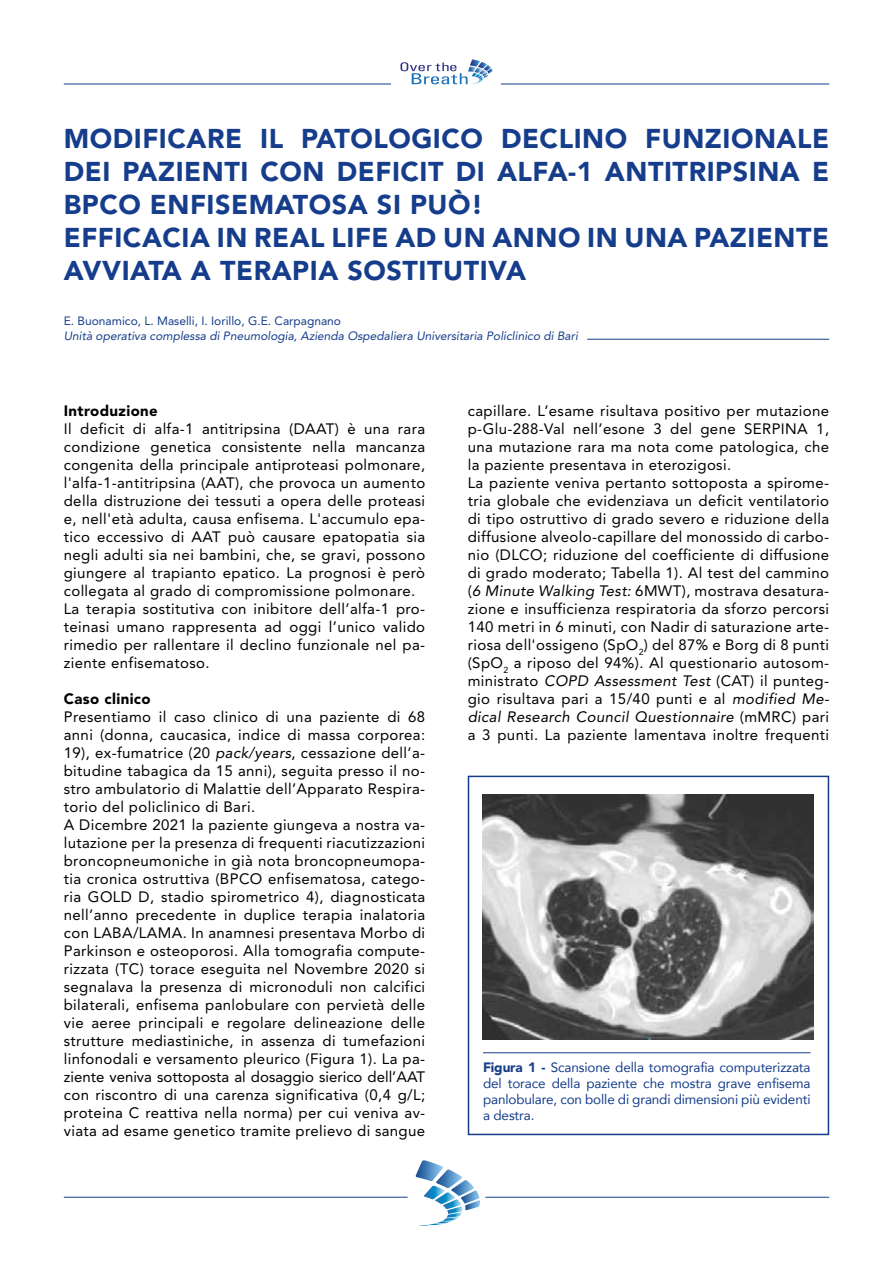
<style>
.page{position:relative;width:893px;height:1263px;background:#fff}
.page>*{position:absolute;margin:0;border:0;box-sizing:border-box;transform-origin:0 0}
.t1{font:900 27px/33px "Avenir LT Std";letter-spacing:.02em;color:#153d8b}
.t2{font:15px/18px "Avenir LT Std";letter-spacing:.025em;color:#000}
.t3{font:900 15px "Avenir LT Std";letter-spacing:.025em;color:#000}
.t4{font:13.5px/16.2px "Avenir";letter-spacing:-.01em;color:#153d8b;text-align:justify}
.t5{font:italic 12px "Avenir LT Std";color:#153d8b}
.t6{font:12px "Avenir LT Std";color:#153d8b}
.s1{font-style:italic}
.s2{font-family:"Avenir LT Std";font-weight:900}
</style>
<div class="page">
<hr style="left:64px;top:84px;width:765px;height:1px;background:#153d8b">
<hr style="left:64px;top:1197px;width:765px;height:1px;background:#153d8b">
<div style="left:391px;top:59px;width:110px;height:30px;background:#fff"></div>
<svg style="left:400px;top:59px;width:92px;height:25px"></svg>
<svg style="left:402px;top:1160px;width:88px;height:66px"></svg>
<hr style="left:587px;top:339px;width:242px;height:1px;background:#153d8b">
<hr style="left:483px;top:1052px;width:328px;height:1px;background:#153d8b">
<img style="left:483px;top:795px;width:330px;height:245px">
<div style="left:468px;top:776px;width:361px;height:359px;border:2px solid #153d8b"></div>
<h1 class="t1" style="left:64px;top:122px;width:767px">MODIFICARE IL PATOLOGICO DECLINO FUNZIONALE DEI PAZIENTI CON DEFICIT DI ALFA-1 ANTITRIPSINA E BPCO ENFISEMATOSA SI PUÒ!<br>EFFICACIA IN REAL LIFE AD UN ANNO IN UNA PAZIENTE AVVIATA A TERAPIA SOSTITUTIVA</h1>
<p class="t6" style="left:64px;top:314px;width:279px">E. Buonamico, L. Maselli, I. Iorillo, G.E. Carpagnano</p>
<p class="t5" style="left:64px;top:329px;width:516px">Unità operativa complessa di Pneumologia, Azienda Ospedaliera Universitaria Policlinico di Bari</p>
<p class="t3" style="left:64px;top:401px;width:96px">Introduzione</p>
<p class="t2" style="left:64px;top:419px;width:363px">Il deficit di alfa-1 antitripsina (DAAT) è una rara condizione genetica consistente nella mancanza congenita della principale antiproteasi polmonare, l'alfa-1-antitripsina (AAT), che provoca un aumento della distruzione dei tessuti a opera delle proteasi e, nell'età adulta, causa enfisema. L'accumulo epa&shy;tico eccessivo di AAT può causare epatopatia sia negli adulti sia nei bambini, che, se gravi, possono giungere al trapianto epatico. La prognosi è però collegata al grado di compromissione polmonare.<br>La terapia sostitutiva con inibitore dell’alfa-1 pro&shy;teinasi umano rappresenta ad oggi l’unico valido rimedio per rallentare il declino funzionale nel pa&shy;ziente enfisematoso.</p>
<p class="t3" style="left:64px;top:689px;width:88px">Caso clinico</p>
<p class="t2" style="left:64px;top:707px;width:363px">Presentiamo il caso clinico di una paziente di 68 anni (donna, caucasica, indice di massa corporea:<br>19), ex-fumatrice (20 <span class="s1">pack/years</span>, cessazione dell’a&shy;bitudine tabagica da 15 anni), seguita presso il no&shy;stro ambulatorio di Malattie dell’Apparato Respira&shy;torio del policlinico di Bari.<br>A Dicembre 2021 la paziente giungeva a nostra va&shy;lutazione per la presenza di frequenti riacutizzazioni broncopneumoniche in già nota broncopneumopa&shy;tia cronica ostruttiva (BPCO enfisematosa, catego&shy;ria GOLD D, stadio spirometrico 4), diagnosticata nell’anno precedente in duplice terapia inalatoria con LABA/LAMA. In anamnesi presentava Morbo di Parkinson e osteoporosi. Alla tomografia compute&shy;rizzata (TC) torace eseguita nel Novembre 2020 si segnalava la presenza di micronoduli non calcifici bilaterali, enfisema panlobulare con pervietà delle vie aeree principali e regolare delineazione delle strutture mediastiniche, in assenza di tumefazioni linfonodali e versamento pleurico (Figura 1). La pa&shy;ziente veniva sottoposta al dosaggio sierico dell’AAT con riscontro di una carenza significativa (0,4 g/L; proteina C reattiva nella norma) per cui veniva av&shy;viata ad esame genetico tramite prelievo di sangue</p>
<p class="t2" style="left:468px;top:401px;width:363px">capillare. L’esame risultava positivo per mutazione p-Glu-288-Val nell’esone 3 del gene SERPINA 1, una mutazione rara ma nota come patologica, che la paziente presentava in eterozigosi.<br>La paziente veniva pertanto sottoposta a spirome&shy;tria globale che evidenziava un deficit ventilatorio di tipo ostruttivo di grado severo e riduzione della diffusione alveolo-capillare del monossido di carbo&shy;nio (DLCO; riduzione del coefficiente di diffusione di grado moderato; Tabella 1). Al test del cammino (<span class="s1">6 Minute Walking Test:</span> 6MWT), mostrava desatura&shy;zione e insufficienza respiratoria da sforzo percorsi 140 metri in 6 minuti, con Nadir di saturazione arte&shy;riosa dell'ossigeno (SpO<sub>2</sub>) del 87% e Borg di 8 punti (SpO<sub>2</sub> a riposo del 94%). Al questionario autosom&shy;ministrato <span class="s1">COPD Assessment Test</span> (CAT) il punteg&shy;gio risultava pari a 15/40 punti e al <span class="s1">modified Me&shy;dical Research Council Questionnaire</span> (mMRC) pari a 3 punti. La paziente lamentava inoltre frequenti</p>
<p class="t4" style="left:483px;top:1058px;width:329px"><span class="s2">Figura 1 -</span> Scansione della tomografia computerizzata del torace della paziente che mostra grave enfisema panlobulare, con bolle di grandi dimensioni più evidenti a destra.</p>
</div>
